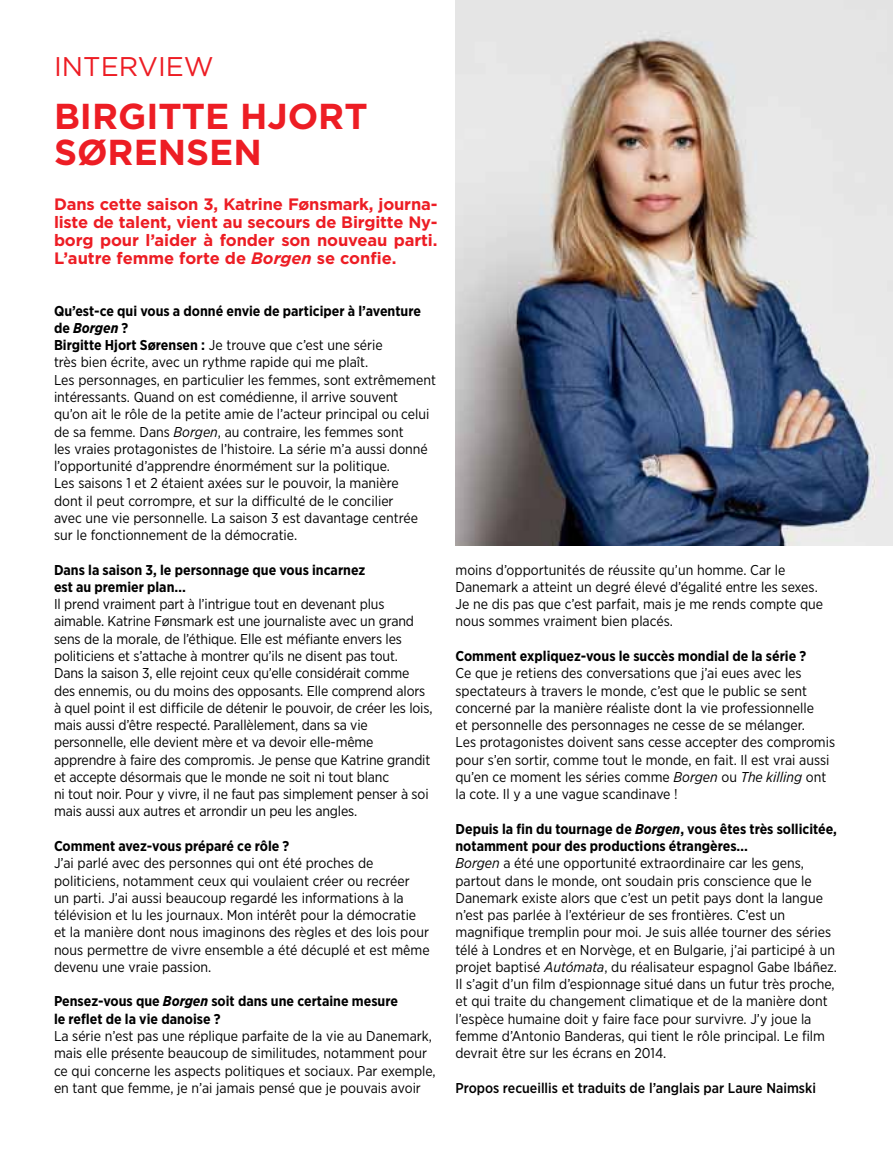
<style>
.page{position:relative;width:893px;height:1149px;background:#fff}
.page>*{position:absolute;margin:0;border:0;box-sizing:border-box;transform-origin:0 0}
.t1{font:700 36px "Gotham";color:#ed1d24}
.t2{font:27px "Gotham";color:#ed1d24}
.t3{font:700 16.5px/18px "Gotham";letter-spacing:-.01em;color:#ed1d24;text-align:justify}
.t4{font:14.25px/17.2px "Gotham Narrow";color:#000}
.t5{font:700 14.25px/17.2px "Gotham Narrow";color:#000}
.t6{font:500 14.25px "Gotham Narrow";color:#000}
.s1{font-style:italic}
.s2{font-weight:700}
.s3{font-weight:700;font-style:italic}
</style>
<div class="page">
<img style="left:455px;top:0;width:438px;height:546px">
<h2 class="t2" style="left:54px;top:49px;width:161px">INTERVIEW</h2>
<h1 class="t1" style="left:54px;top:92px;width:113px">BIRGITTE</h1>
<h1 class="t1" style="left:240px;top:92px;width:53px">HJORT</h1>
<h1 class="t1" style="left:54px;top:128px;width:80px">SØRENSEN</h1>
<p class="t3" style="left:54px;top:195px;width:385px">Dans cette saison 3, Katrine Fønsmark, journa&shy;liste de talent, vient au secours de Birgitte Ny&shy;borg pour l’aider à fonder son nouveau parti.<br>L’autre femme forte de <span class="s1">Borgen</span> se confie.</p>
<p class="t4" style="left:54px;top:301px;width:383px"><span class="s2">Qu’est-ce qui vous a donné envie de participer à l’aventure de</span> <span class="s3">Borgen</span> <span class="s2">?<br>Birgitte Hjort Sørensen :</span> Je trouve que c’est une série<br>très bien écrite, avec un rythme rapide qui me plaît.<br>Les personnages, en particulier les femmes, sont extrêmement intéressants. Quand on est comédienne, il arrive souvent<br>qu’on ait le rôle de la petite amie de l’acteur principal ou celui de sa femme. Dans <span class="s1">Borgen</span>, au contraire, les femmes sont<br>les vraies protagonistes de l’histoire. La série m’a aussi donné l’opportunité d’apprendre énormément sur la politique.<br>Les saisons 1 et 2 étaient axées sur le pouvoir, la manière<br>dont il peut corrompre, et sur la difficulté de le concilier<br>avec une vie personnelle. La saison 3 est davantage centrée sur le fonctionnement de la démocratie.</p>
<p class="t5" style="left:54px;top:560px;width:313px">Dans la saison 3, le personnage que vous incarnez est au premier plan…</p>
<p class="t4" style="left:54px;top:595px;width:380px">Il prend vraiment part à l’intrigue tout en devenant plus aimable. Katrine Fønsmark est une journaliste avec un grand sens de la morale, de l’éthique. Elle est méfiante envers les politiciens et s’attache à montrer qu’ils ne disent pas tout.<br>Dans la saison 3, elle rejoint ceux qu’elle considérait comme des ennemis, ou du moins des opposants. Elle comprend alors à quel point il est difficile de détenir le pouvoir, de créer les lois, mais aussi d’être respecté. Parallèlement, dans sa vie personnelle, elle devient mère et va devoir elle-même apprendre à faire des compromis. Je pense que Katrine grandit et accepte désormais que le monde ne soit ni tout blanc<br>ni tout noir. Pour y vivre, il ne faut pas simplement penser à soi mais aussi aux autres et arrondir un peu les angles.</p>
<p class="t5" style="left:54px;top:837px;width:237px">Comment avez-vous préparé ce rôle ?</p>
<p class="t4" style="left:54px;top:854px;width:377px">J’ai parlé avec des personnes qui ont été proches de politiciens, notamment ceux qui voulaient créer ou recréer<br>un parti. J’ai aussi beaucoup regardé les informations à la télévision et lu les journaux. Mon intérêt pour la démocratie et la manière dont nous imaginons des règles et des lois pour nous permettre de vivre ensemble a été décuplé et est même devenu une vraie passion.</p>
<p class="t5" style="left:54px;top:992px;width:346px">Pensez-vous que <span class="s1">Borgen</span> soit dans une certaine mesure le reflet de la vie danoise ?</p>
<p class="t4" style="left:54px;top:1026px;width:383px">La série n’est pas une réplique parfaite de la vie au Danemark, mais elle présente beaucoup de similitudes, notamment pour ce qui concerne les aspects politiques et sociaux. Par exemple, en tant que femme, je n’ai jamais pensé que je pouvais avoir</p>
<p class="t4" style="left:455px;top:560px;width:369px">moins d’opportunités de réussite qu’un homme. Car le Danemark a atteint un degré élevé d’égalité entre les sexes.<br>Je ne dis pas que c’est parfait, mais je me rends compte que nous sommes vraiment bien placés.</p>
<p class="t5" style="left:455px;top:647px;width:352px">Comment expliquez-vous le succès mondial de la série ?</p>
<p class="t4" style="left:455px;top:664px;width:381px">Ce que je retiens des conversations que j’ai eues avec les spectateurs à travers le monde, c’est que le public se sent concerné par la manière réaliste dont la vie professionnelle<br>et personnelle des personnages ne cesse de se mélanger.<br>Les protagonistes doivent sans cesse accepter des compromis pour s’en sortir, comme tout le monde, en fait. Il est vrai aussi qu’en ce moment les séries comme <span class="s1">Borgen</span> ou <span class="s1">The killing</span> ont la cote. Il y a une vague scandinave !</p>
<p class="t4" style="left:455px;top:819px;width:383px"><span class="s2">Depuis la fin du tournage de</span> <span class="s3">Borgen</span><span class="s2">, vous êtes très sollicitée, notamment pour des productions étrangères…<br></span><span class="s1">Borgen</span> a été une opportunité extraordinaire car les gens, partout dans le monde, ont soudain pris conscience que le Danemark existe alors que c’est un petit pays dont la langue n’est pas parlée à l’extérieur de ses frontières. C’est un magnifique tremplin pour moi. Je suis allée tourner des séries télé à Londres et en Norvège, et en Bulgarie, j’ai participé à un projet baptisé <span class="s1">Autómata</span>, du réalisateur espagnol Gabe Ibáñez.<br>Il s’agit d’un film d’espionnage situé dans un futur très proche, et qui traite du changement climatique et de la manière dont l’espèce humaine doit y faire face pour survivre. J’y joue la femme d’Antonio Banderas, qui tient le rôle principal. Le film devrait être sur les écrans en 2014.</p>
<p class="t6" style="left:455px;top:1078px;width:362px">Propos recueillis et traduits de l’anglais par Laure Naimski</p>
</div>
